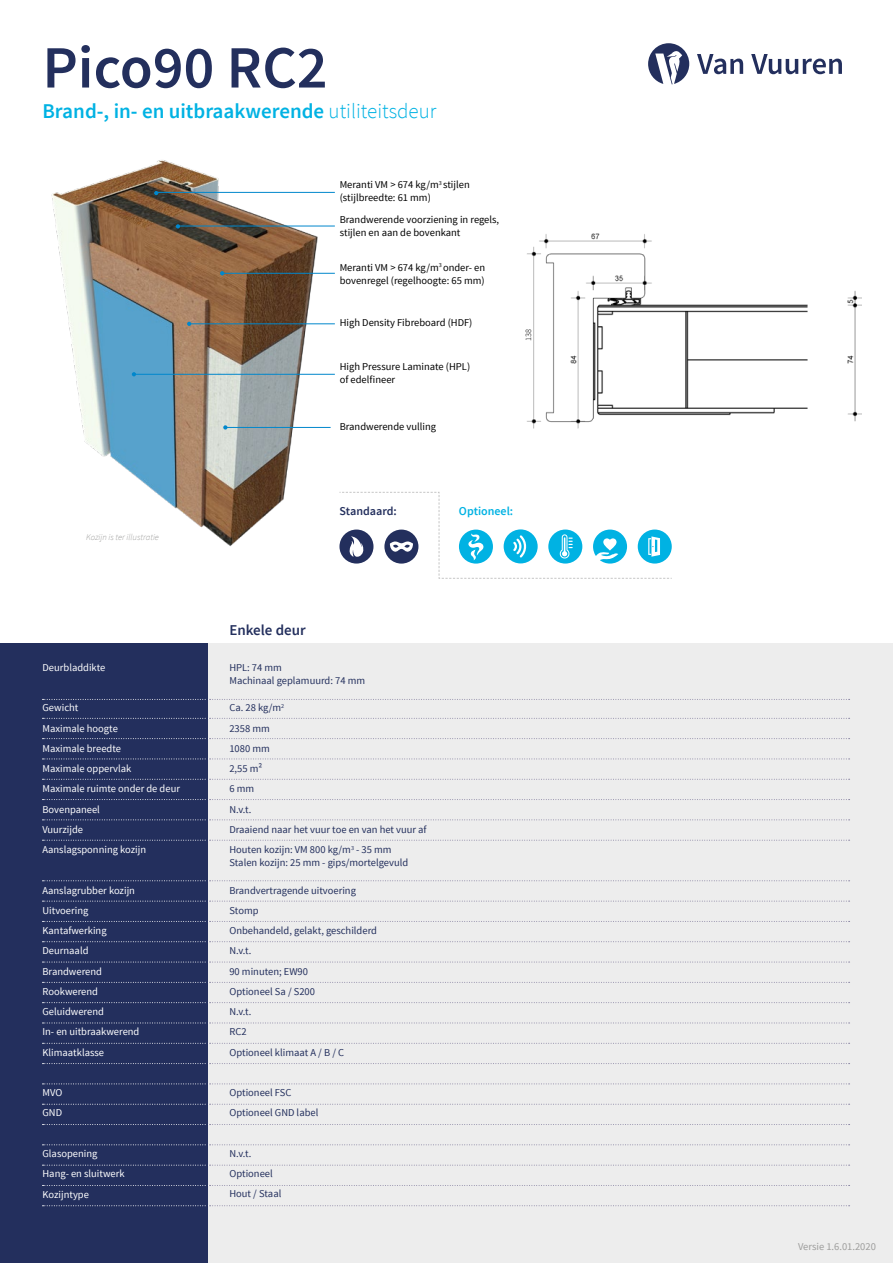
<style>
.page{position:relative;width:893px;height:1263px;background:#fff}
.page>*{position:absolute;margin:0;border:0;box-sizing:border-box;transform-origin:0 0}
.t1{font:600 60px "Source Sans Pro";color:#232f5d}
.t2{font:600 21px "Source Sans Pro";color:#00b2e3}
.t3{font:600 15px "Source Sans Pro";color:#232f5d}
.t4{font:600 12px "Source Sans Pro";color:#232f5d}
.t5{font:600 12px "Source Sans Pro";color:#00b2e3}
.t6{font:10.5px/20.2px "Source Sans Pro";color:#232f5d}
.t7{font:10.5px/20.2px "Source Sans Pro";color:#fff}
.t8{font:10.5px/13px "Source Sans Pro";color:#000}
.t9{font:10.5px "Source Sans Pro";color:#9d9d9c}
.t10{font:italic 300 8.7px "Source Sans Pro";color:#9d9d9c}
.t11{font:300 8.25px "Source Sans Pro";color:#000}
.s1{font-weight:300}
</style>
<div class="page">
<svg style="left:697px;top:54px;width:46px;height:20px"></svg>
<svg style="left:751px;top:54px;width:91px;height:20px"></svg>
<svg style="left:648px;top:43px;width:41px;height:41px"></svg>
<img style="left:51px;top:160px;width:284px;height:387px">
<svg style="left:187px;top:322px;width:4px;height:4px"></svg>
<hr style="left:189px;top:323px;width:146px;height:1px;background:#0087cc">
<svg style="left:132px;top:372px;width:4px;height:4px"></svg>
<hr style="left:134px;top:374px;width:201px;height:1px;background:#0087cc">
<svg style="left:154px;top:191px;width:4px;height:4px"></svg>
<svg style="left:176px;top:224px;width:4px;height:4px"></svg>
<hr style="left:156px;top:192px;width:179px;height:1px;background:#0087cc">
<hr style="left:178px;top:226px;width:157px;height:1px;background:#0087cc">
<svg style="left:223px;top:425px;width:4px;height:5px"></svg>
<hr style="left:225px;top:427px;width:106px;height:1px;background:#0087cc">
<svg style="left:220px;top:271px;width:4px;height:4px"></svg>
<hr style="left:222px;top:273px;width:113px;height:1px;background:#0087cc">
<div style="left:0;top:644px;width:209px;height:619px;background:#232f5d"></div>
<div style="left:209px;top:644px;width:684px;height:619px;background:#ededed"></div>
<svg style="left:43px;top:718px;width:807px;height:1px"></svg>
<svg style="left:43px;top:699px;width:807px;height:1px"></svg>
<svg style="left:43px;top:921px;width:807px;height:1px"></svg>
<svg style="left:43px;top:941px;width:807px;height:1px"></svg>
<svg style="left:43px;top:962px;width:807px;height:1px"></svg>
<svg style="left:43px;top:982px;width:807px;height:1px"></svg>
<svg style="left:43px;top:1002px;width:807px;height:1px"></svg>
<svg style="left:43px;top:1022px;width:807px;height:1px"></svg>
<svg style="left:43px;top:1043px;width:807px;height:1px"></svg>
<svg style="left:43px;top:1063px;width:807px;height:1px"></svg>
<svg style="left:43px;top:1083px;width:807px;height:1px"></svg>
<svg style="left:43px;top:1104px;width:807px;height:1px"></svg>
<svg style="left:43px;top:1124px;width:807px;height:1px"></svg>
<svg style="left:43px;top:1144px;width:807px;height:1px"></svg>
<svg style="left:43px;top:1165px;width:807px;height:1px"></svg>
<svg style="left:43px;top:1185px;width:807px;height:1px"></svg>
<svg style="left:43px;top:1205px;width:807px;height:1px"></svg>
<svg style="left:43px;top:738px;width:807px;height:1px"></svg>
<svg style="left:43px;top:758px;width:807px;height:1px"></svg>
<svg style="left:43px;top:779px;width:807px;height:1px"></svg>
<svg style="left:43px;top:840px;width:807px;height:1px"></svg>
<svg style="left:43px;top:880px;width:807px;height:1px"></svg>
<svg style="left:43px;top:901px;width:807px;height:1px"></svg>
<svg style="left:43px;top:819px;width:807px;height:1px"></svg>
<svg style="left:43px;top:799px;width:807px;height:1px"></svg>
<img style="left:527px;top:233px;width:334px;height:196px">
<svg style="left:339px;top:491px;width:333px;height:88px"></svg>
<div style="left:525px;top:323px;width:7px;height:25px;background:#fff"></div>
<h1 class="t1" style="left:43px;top:30px;width:287px">Pico90 RC2</h1>
<h2 class="t2" style="left:43px;top:97px;width:395px">Brand-, in- en uitbraakwerende <span class="s1">utiliteitsdeur</span></h2>
<p class="t8" style="left:340px;top:179px;width:132px">Meranti VM &gt; 674 kg/m<sup>3</sup> stijlen (stijlbreedte: 61 mm)</p>
<p class="t8" style="left:340px;top:213px;width:161px">Brandwerende voorziening in regels, stijlen en aan de bovenkant</p>
<p class="t8" style="left:340px;top:261px;width:147px">Meranti VM &gt; 674 kg/m<sup>3</sup> onder- en bovenregel (regelhoogte: 65 mm)</p>
<p class="t8" style="left:340px;top:316px;width:134px">High Density Fibreboard (HDF)</p>
<p class="t8" style="left:340px;top:360px;width:132px">High Pressure Laminate (HPL) of edelfineer</p>
<p class="t8" style="left:340px;top:420px;width:98px">Brandwerende vulling</p>
<p class="t11" style="left:523px;top:341px;width:13px;rotate:-90deg">138</p>
<p class="t10" style="left:86px;top:532px;width:74px">Kozijn is ter illustratie</p>
<p class="t4" style="left:339px;top:503px;width:59px">Standaard:</p>
<p class="t5" style="left:459px;top:503px;width:56px">Optioneel:</p>
<p class="t7" style="left:43px;top:657px;width:64px">Deurbladdikte</p>
<p class="t7" style="left:43px;top:698px;width:139px">Gewicht<br>Maximale hoogte<br>Maximale breedte<br>Maximale oppervlak<br>Maximale ruimte onder de deur<br>Bovenpaneel<br>Vuurzijde<br>Aanslagsponning kozijn</p>
<p class="t7" style="left:43px;top:880px;width:98px">Aanslagrubber kozijn<br>Uitvoering<br>Kantafwerking<br>Deurnaald<br>Brandwerend<br>Rookwerend<br>Geluidwerend<br>In- en uitbraakwerend<br>Klimaatklasse</p>
<p class="t7" style="left:43px;top:1083px;width:21px">MVO<br>GND</p>
<p class="t7" style="left:43px;top:1143px;width:84px">Glasopening<br>Hang- en sluitwerk<br>Kozijntype</p>
<h3 class="t3" style="left:229px;top:620px;width:78px">Enkele deur</h3>
<p class="t6" style="left:229px;top:661px;width:137px;line-height:12.8px">HPL: 74 mm<br>Machinaal geplamuurd: 74 mm</p>
<p class="t6" style="left:229px;top:698px;width:199px">Ca. 28 kg/m<sup>2<br></sup>2358 mm<br>1080 mm<br>2,55 m²<br>6 mm<br>N.v.t.<br>Draaiend naar het vuur toe en van het vuur af<br>Houten kozijn: VM 800 kg/m<sup>3</sup> - 35 mm</p>
<p class="t6" style="left:229px;top:852px;width:180px">Stalen kozijn: 25 mm - gips/mortelgevuld</p>
<p class="t6" style="left:229px;top:880px;width:149px">Brandvertragende uitvoering<br>Stomp<br>Onbehandeld, gelakt, geschilderd<br>N.v.t.<br>90 minuten; EW90<br>Optioneel Sa / S200<br>N.v.t.<br>RC2<br>Optioneel klimaat A / B / C</p>
<p class="t6" style="left:229px;top:1083px;width:91px">Optioneel FSC<br>Optioneel GND label</p>
<p class="t6" style="left:229px;top:1143px;width:54px">N.v.t.<br>Optioneel<br>Hout / Staal</p>
<p class="t9" style="left:798px;top:1240px;width:79px">Versie 1.6.01.2020</p>
</div>
